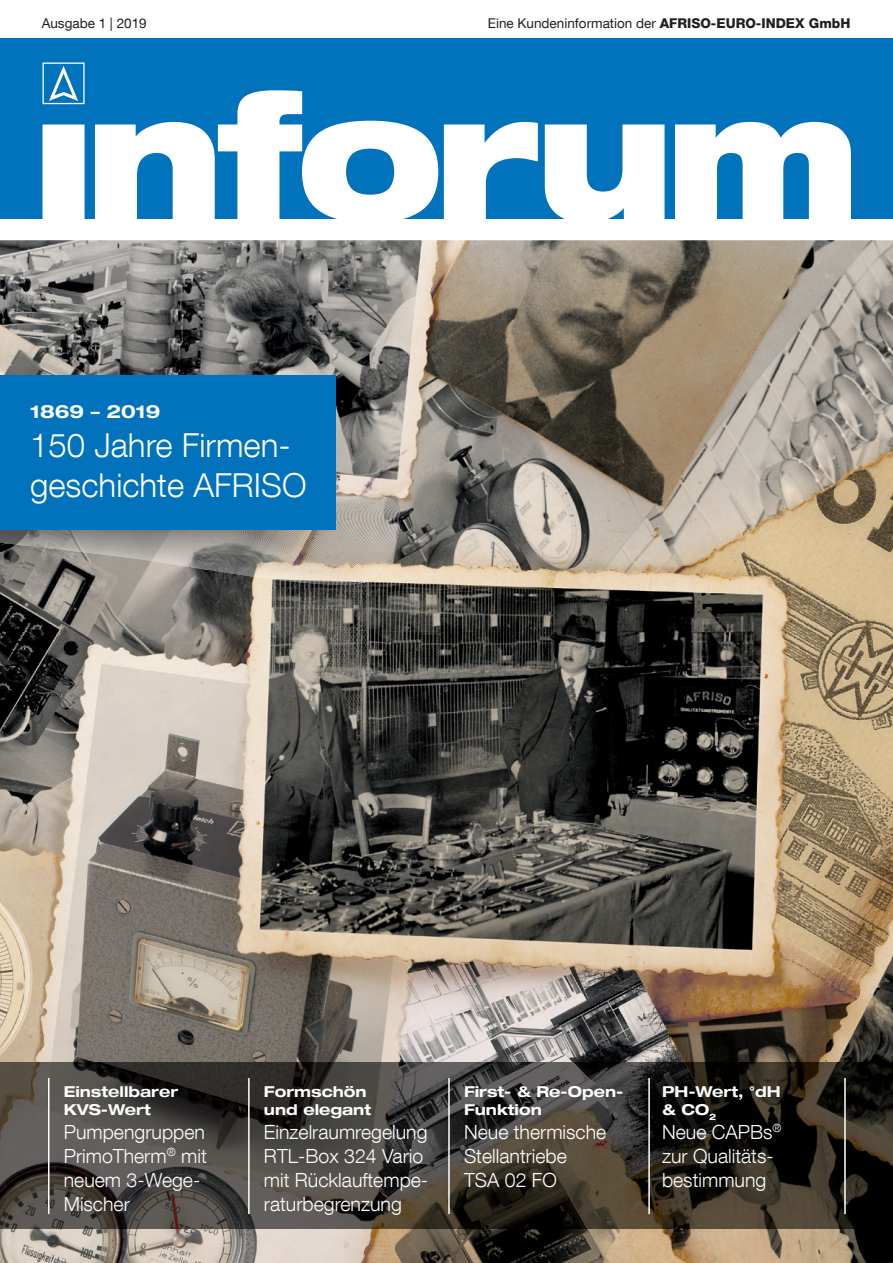
<style>
.page{position:relative;width:893px;height:1263px;background:#fff}
.page>*{position:absolute;margin:0;border:0;box-sizing:border-box;transform-origin:0 0}
.t1{font:300 33px/39.6px "Helvetica Neue LT Com";color:#fff}
.t2{font:300 19.5px/24px "Helvetica Neue LT Com";color:#fff}
.t3{font:700 expanded 18px "Helvetica Neue LT Com";color:#fff}
.t4{font:700 expanded 15px/18px "Helvetica Neue LT Com";color:#fff}
.t5{font:13.5px "Helvetica Neue LT Com";color:#231f20}
.s1{font-weight:800}
</style>
<div class="page">
<div style="left:0;top:38px;width:893px;height:181px;background:#0073bc"></div>
<svg style="left:43px;top:90px;width:808px;height:129px;fill:#fff"></svg>
<img style="left:0;top:240px;width:893px;height:1023px">
<img style="left:0;top:1062px;width:893px;height:166px">
<hr style="left:248px;top:1078px;width:2px;height:136px;background:#fff">
<hr style="left:448px;top:1078px;width:2px;height:136px;background:#fff">
<hr style="left:648px;top:1078px;width:2px;height:136px;background:#fff">
<hr style="left:48px;top:1078px;width:1px;height:136px;background:#fff">
<hr style="left:844px;top:1078px;width:2px;height:136px;background:#fff">
<img style="left:0;top:496px;width:418px;height:89px">
<img style="left:0;top:498px;width:394px;height:79px">
<img style="left:0;top:500px;width:375px;height:71px">
<img style="left:0;top:500px;width:370px;height:69px">
<img style="left:0;top:501px;width:358px;height:64px">
<img style="left:0;top:501px;width:354px;height:63px">
<img style="left:0;top:502px;width:343px;height:58px">
<img style="left:0;top:529px;width:336px;height:29px">
<img style="left:0;top:529px;width:327px;height:26px">
<img style="left:0;top:552px;width:320px;height:1px">
<img style="left:0;top:551px;width:303px;height:1px">
<img style="left:0;top:550px;width:313px;height:1px">
<img style="left:0;top:529px;width:312px;height:21px">
<img style="left:0;top:529px;width:309px;height:20px">
<img style="left:0;top:529px;width:306px;height:19px">
<img style="left:0;top:529px;width:303px;height:18px">
<img style="left:0;top:545px;width:285px;height:1px">
<img style="left:0;top:529px;width:294px;height:16px">
<img style="left:0;top:542px;width:280px;height:2px">
<img style="left:0;top:542px;width:277px;height:1px">
<img style="left:0;top:529px;width:286px;height:13px">
<img style="left:0;top:540px;width:282px;height:1px">
<img style="left:0;top:529px;width:280px;height:11px">
<img style="left:0;top:538px;width:265px;height:1px">
<img style="left:0;top:529px;width:274px;height:9px">
<img style="left:0;top:529px;width:270px;height:8px">
<img style="left:0;top:535px;width:256px;height:1px">
<img style="left:0;top:529px;width:264px;height:6px">
<img style="left:0;top:529px;width:259px;height:5px">
<img style="left:0;top:529px;width:257px;height:4px">
<img style="left:0;top:531px;width:253px;height:1px">
<img style="left:0;top:529px;width:250px;height:2px">
<img style="left:0;top:529px;width:246px;height:1px">
<div style="left:0;top:375px;width:336px;height:154px;background:#0073bc"></div>
<div style="left:43px;top:63px;width:42px;height:41px;border:1px solid #fff"></div>
<svg style="left:49px;top:66px;width:29px;height:35px"></svg>
<p class="t5" style="left:42px;top:14px;width:107px">Ausgabe 1 | 2019</p>
<p class="t5" style="left:488px;top:14px;width:364px">Eine Kundeninformation der <span class="s1">AFRISO-EURO-INDEX GmbH</span></p>
<p class="t3" style="left:30px;top:399px;width:132px">1869 – 2019</p>
<h1 class="t1" style="left:30px;top:425px;width:278px">150 Jahre Firmen&shy;geschichte AFRISO</h1>
<p class="t4" style="left:64px;top:1082px;width:116px">Einstellbarer<br>KVS-Wert</p>
<p class="t2" style="left:64px;top:1119px;width:145px">Pumpengruppen<br>PrimoTherm<sup>®</sup> mit neuem 3-Wege-<br>Mischer</p>
<p class="t4" style="left:264px;top:1082px;width:109px">Formschön und elegant</p>
<p class="t2" style="left:264px;top:1119px;width:166px">Einzelraumregelung<br>RTL-Box 324 Vario mit Rücklauftempe&shy;raturbegrenzung</p>
<p class="t4" style="left:464px;top:1082px;width:161px">First- &amp; Re-Open-<br>Funktion</p>
<p class="t2" style="left:464px;top:1119px;width:144px">Neue thermische<br>Stellantriebe<br>TSA 02 FO</p>
<p class="t4" style="left:662px;top:1082px;width:120px">PH-Wert, °dH &amp; CO<sub>2</sub></p>
<p class="t2" style="left:662px;top:1119px;width:121px">Neue CAPBs<sup>® </sup>zur Qualitäts&shy;bestimmung</p>
</div>
